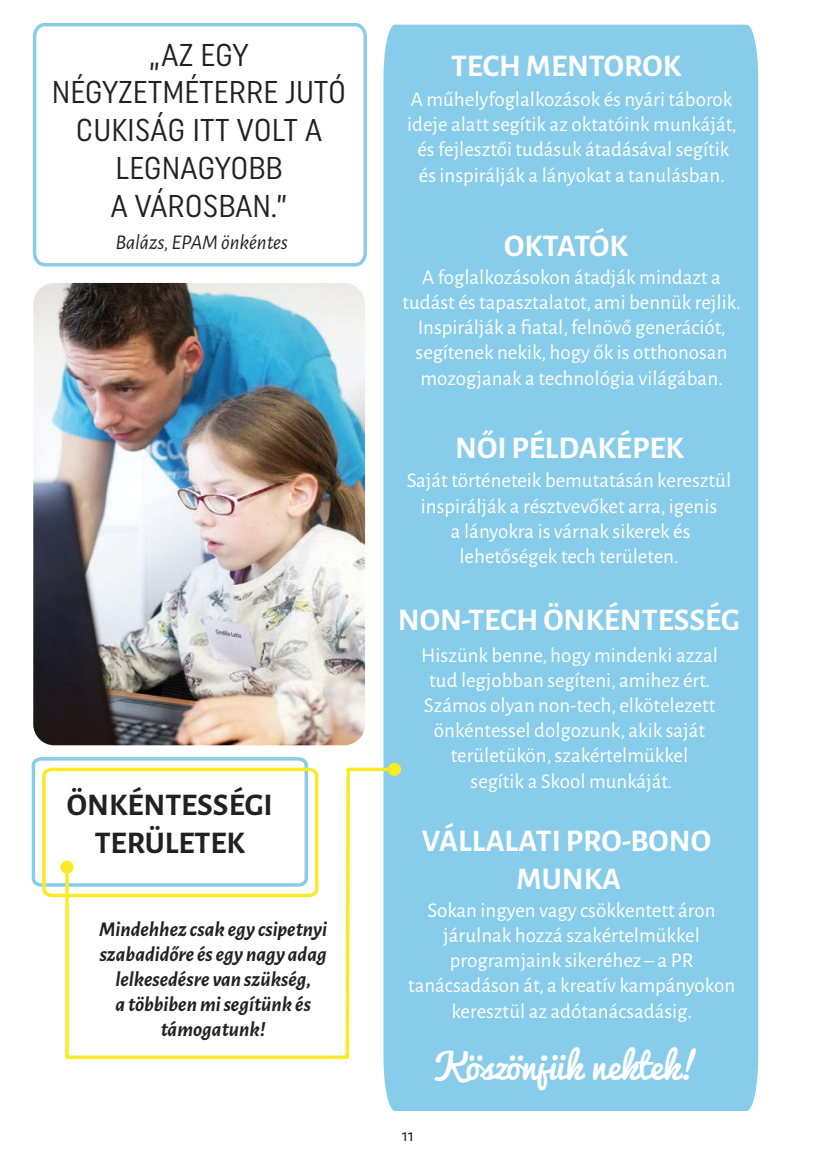
<style>
.page{position:relative;width:819px;height:1166px;background:#fff}
.page>*{position:absolute;margin:0;border:0;box-sizing:border-box;transform-origin:0 0}
.t1{font:35px "Pacifico";color:#fff}
.t2{font:700 31.5px/37.8px "Alegreya Sans";color:#fff;text-align:center}
.t3{font:31.5px/37.8px "Uniform Condensed";color:#232021;text-align:center}
.t4{font:700 31.5px/37.8px "Alegreya Sans";color:#232021;text-align:center}
.t5{font:21px/25.2px "Alegreya Sans";color:#fff;text-align:center}
.t6{font:italic 700 21px/25.2px "Alegreya Sans";color:#232021;text-align:center}
.t7{font:italic 21px "Alegreya Sans";color:#232021}
.t8{font:17.5px "Alegreya Sans";color:#232021}
</style>
<div class="page">
<img style="left:33px;top:283px;width:332px;height:462px">
<div style="left:383px;top:25px;width:375px;height:1086px;background:#87ccea"></div>
<svg style="left:33px;top:23px;width:334px;height:243px"></svg>
<svg style="left:32px;top:757px;width:276px;height:141px"></svg>
<svg style="left:63px;top:766px;width:335px;height:295px"></svg>
<div style="left:60px;top:860px;width:14px;height:13px;background:#fbea26;border-radius:50%"></div>
<div style="left:388px;top:763px;width:13px;height:13px;background:#fbea26;border-radius:50%"></div>
<h2 class="t3" style="left:52px;top:35px;width:296px">„AZ EGY<br>NÉGYZETMÉTERRE JUTÓ<br>CUKISÁG ITT VOLT A<br>LEGNAGYOBB<br>A VÁROSBAN.”</h2>
<p class="t7" style="left:115px;top:228px;width:174px">Balázs, EPAM önkéntes</p>
<h2 class="t4" style="left:67px;top:784px;width:207px">ÖNKÉNTESSÉGI<br>TERÜLETEK</h2>
<p class="t6" style="left:99px;top:915px;width:229px">Mindehhez csak egy csipetnyi szabadidőre és egy nagy adag lelkesedésre van szükség,<br>a többiben mi segítünk és támogatunk!</p>
<h2 class="t2" style="left:451px;top:45px;width:231px">TECH MENTOROK</h2>
<p class="t5" style="left:407px;top:86px;width:331px">A műhelyfoglalkozások és nyári táborok ideje alatt segítik az oktatóink munkáját, és fejlesztői tudásuk átadásával segítik és inspirálják a lányokat a tanulásban.</p>
<h2 class="t2" style="left:504px;top:224px;width:125px">OKTATÓK</h2>
<p class="t5" style="left:402px;top:263px;width:340px">A foglalkozásokon átadják mindazt a tudást és tapasztalatot, ami bennük rejlik.<br>Inspirálják a fiatal, felnövő generációt, segítenek nekik, hogy ők is otthonosan mozogjanak a technológia világában.</p>
<h2 class="t2" style="left:455px;top:427px;width:230px">NŐI PÉLDAKÉPEK</h2>
<p class="t5" style="left:407px;top:467px;width:326px">Saját történeteik bemutatásán keresztül inspirálják a résztvevőket arra, igenis<br>a lányokra is várnak sikerek és lehetőségek tech területen.</p>
<h2 class="t2" style="left:398px;top:599px;width:343px">NON-TECH ÖNKÉNTESSÉG</h2>
<p class="t5" style="left:421px;top:641px;width:298px">Hiszünk benne, hogy mindenki azzal tud legjobban segíteni, amihez ért.<br>Számos olyan non-tech, elkötelezett önkéntessel dolgozunk, akik saját területükön, szakértelmükkel<br>segítik a Skool munkáját.</p>
<h2 class="t2" style="left:421px;top:819px;width:291px">VÁLLALATI PRO-BONO<br>MUNKA</h2>
<p class="t5" style="left:408px;top:896px;width:329px">Sokan ingyen vagy csökkentett áron járulnak hozzá szakértelmükkel programjaink sikeréhez – a PR tanácsadáson át, a kreatív kampányokon keresztül az adótanácsadásig.</p>
<p class="t8" style="left:402px;top:1123px;width:14px">11</p>
<h1 class="t1" style="left:432px;top:1035px;width:269px">Köszönjük nektek!</h1>
</div>
